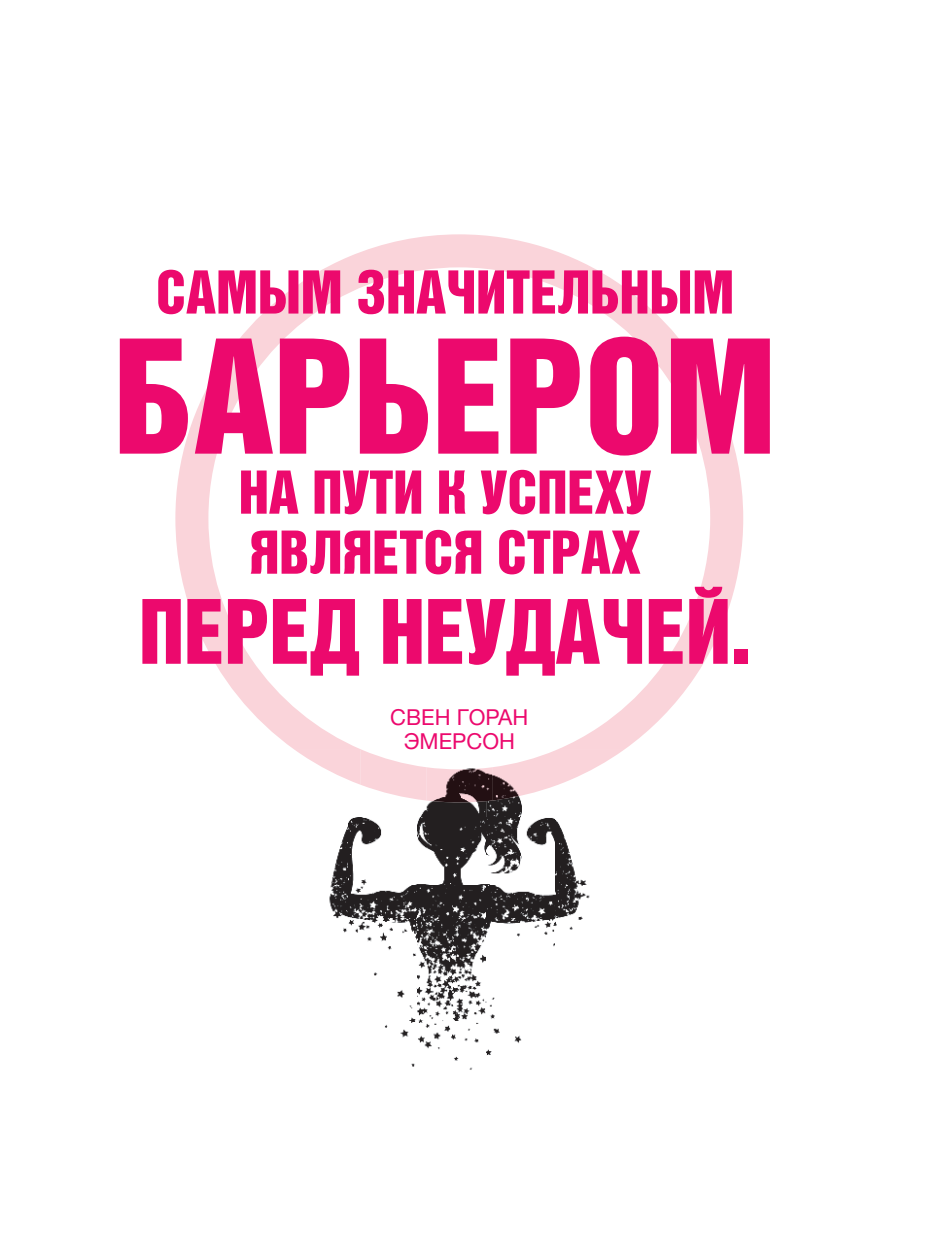
<style>
.page{position:relative;width:947px;height:1248px;background:#fff}
.page>*{position:absolute;margin:0;border:0;box-sizing:border-box;transform-origin:0 0}
.t1{font:160px "Bastion Kontrast";color:#ec096d}
.t2{font:90px "Bastion Kontrast";color:#ec096d}
.t3{font:60px/60px "Bastion Kontrast";color:#ec096d}
.t4{font:22px/24px "Helvetica Neue LTCYR";color:#ec096d;text-align:center}
</style>
<div class="page">
<svg style="left:175px;top:234px;width:568px;height:515px"></svg>
<img style="left:294px;top:749px;width:331px;height:321px">
<img style="left:295px;top:749px;width:65px;height:35px">
<img style="left:360px;top:749px;width:66px;height:51px">
<img style="left:426px;top:767px;width:66px;height:35px">
<img style="left:492px;top:749px;width:66px;height:51px">
<img style="left:558px;top:749px;width:66px;height:35px">
<p class="t3" style="left:156px;top:262px;width:580px">САМЫМ ЗНАЧИТЕЛЬНЫМ</p>
<h1 class="t1" style="left:114px;top:317px;width:664px">БАРЬЕРОМ</h1>
<p class="t3" style="left:239px;top:462px;width:414px">НА ПУТИ К УСПЕХУ<br>ЯВЛЯЕТСЯ СТРАХ</p>
<h2 class="t2" style="left:139px;top:586px;width:613px">ПЕРЕД НЕУДАЧЕЙ.</h2>
<p class="t4" style="left:390px;top:705px;width:140px">СВЕН ГОРАН<br>ЭМЕРСОН</p>
</div>
